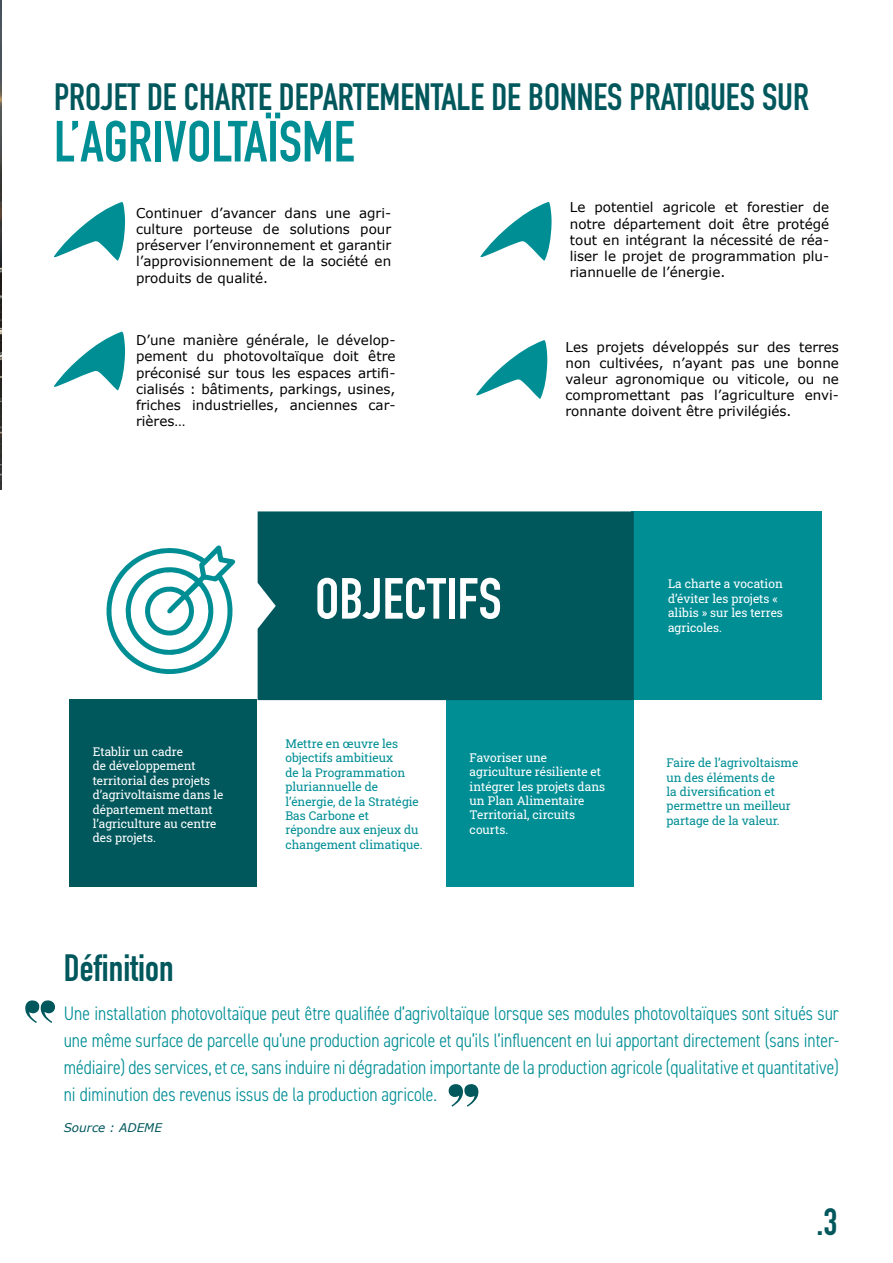
<style>
.page{position:relative;width:893px;height:1263px;background:#fff}
.page>*{position:absolute;margin:0;border:0;box-sizing:border-box;transform-origin:0 0}
.t1{font:57px "DIN Engschrift LT Pro";color:#008e95}
.t2{font:57px "DIN Engschrift LT Pro";color:#fff}
.t3{font:37.5px "DIN Engschrift LT Pro";color:#00575c}
.t4{font:300 condensed 19.5px/27px "DIN2014";color:#008e95;text-align:justify}
.t5{font:13.5px/16.2px "Verdana";color:#000;text-align:justify}
.t6{font:12px/14.4px "Roboto Slab";color:#fff}
.t7{font:12px/14.4px "Roboto Slab";color:#008e95}
.t8{font:italic 12px "Verdana";color:#00575c}
</style>
<div class="page">
<img style="left:0;top:0;width:2px;height:489px">
<svg style="left:54px;top:202px;width:71px;height:59px"></svg>
<svg style="left:476px;top:340px;width:71px;height:59px"></svg>
<svg style="left:54px;top:332px;width:71px;height:58px"></svg>
<svg style="left:480px;top:202px;width:71px;height:59px"></svg>
<svg style="left:25px;top:1000px;width:30px;height:23px"></svg>
<svg style="left:106px;top:545px;width:130px;height:129px"></svg>
<div style="left:447px;top:700px;width:187px;height:187px;background:#008e95"></div>
<div style="left:70px;top:700px;width:187px;height:187px;background:#00575c"></div>
<div style="left:631px;top:511px;width:191px;height:189px;background:#008e95"></div>
<div style="left:258px;top:511px;width:376px;height:189px;background:#00575c"></div>
<svg style="left:448px;top:1084px;width:31px;height:23px"></svg>
<h2 class="t3" style="left:54px;top:75px;width:757px">PROJET DE CHARTE DEPARTEMENTALE DE BONNES PRATIQUES SUR</h2>
<h1 class="t1" style="left:54px;top:108px;width:302px">L’AGRIVOLTAÏSME</h1>
<p class="t5" style="left:136px;top:205px;width:257px">Continuer d’avancer dans une agri&shy;culture porteuse de solutions pour préserver l’environnement et garantir l’approvisionnement de la société en produits de qualité.</p>
<p class="t5" style="left:570px;top:199px;width:261px">Le potentiel agricole et forestier de notre département doit être protégé tout en intégrant la nécessité de réa&shy;liser le projet de programmation plu&shy;riannuelle de l’énergie.</p>
<p class="t5" style="left:136px;top:332px;width:261px">D’une manière générale, le dévelop&shy;pement du photovoltaïque doit être préconisé sur tous les espaces artifi&shy;cialisés : bâtiments, parkings, usines, friches industrielles, anciennes car&shy;rières…</p>
<p class="t5" style="left:566px;top:338px;width:275px">Les projets développés sur des terres non cultivées, n’ayant pas une bonne valeur agronomique ou viticole, ou ne compromettant pas l’agriculture envi&shy;ronnante doivent être privilégiés.</p>
<p class="t6" style="left:93px;top:744px;width:132px">Etablir un cadre<br>de développement territorial des projets d’agrivoltaisme dans le département mettant l’agriculture au centre des projets.</p>
<h1 class="t2" style="left:315px;top:565px;width:188px">OBJECTIFS</h1>
<p class="t6" style="left:668px;top:576px;width:116px">La charte a vocation d’éviter les projets « alibis » sur les terres agricoles.</p>
<p class="t7" style="left:285px;top:736px;width:139px">Mettre en œuvre les objectifs ambitieux<br>de la Programmation pluriannuelle de l’énergie, de la Stratégie<br>Bas Carbone et répondre aux enjeux du changement climatique.</p>
<p class="t6" style="left:470px;top:750px;width:137px">Favoriser une agriculture résiliente et intégrer les projets dans un Plan Alimentaire<br>Territorial, circuits courts.</p>
<p class="t7" style="left:666px;top:755px;width:133px">Faire de l’agrivoltaisme un des éléments de<br>la diversification et permettre un meilleur partage de la valeur.</p>
<h2 class="t3" style="left:64px;top:945px;width:111px">Définition</h2>
<p class="t4" style="left:64px;top:1000px;width:777px">Une installation photovoltaïque peut être qualifiée d’agrivoltaïque lorsque ses modules photovoltaïques sont situés sur une même surface de parcelle qu’une production agricole et qu’ils l’influencent en lui apportant directement (sans inter&shy;médiaire) des services, et ce, sans induire ni dégradation importante de la production agricole (qualitative et quantitative) ni diminution des revenus issus de la production agricole.</p>
<p class="t8" style="left:64px;top:1119px;width:100px">Source : ADEME</p>
<h2 class="t3" style="left:816px;top:1199px;width:22px">.3</h2>
</div>
